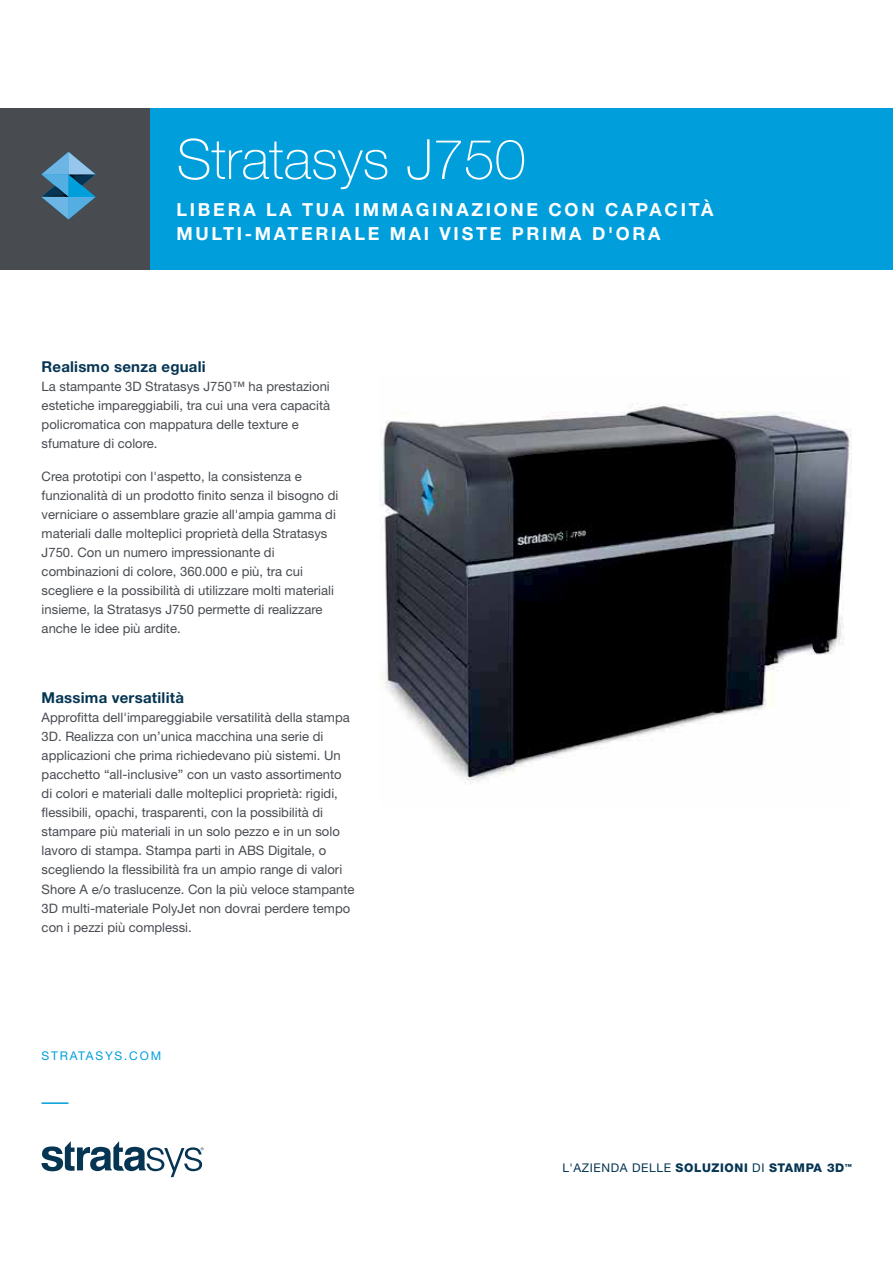
<style>
.page{position:relative;width:893px;height:1263px;background:#fff}
.page>*{position:absolute;margin:0;border:0;box-sizing:border-box;transform-origin:0 0}
.t1{font:100 55.5px "Helvetica Neue LT Std";color:#fff}
.t2{font:700 18px/24px "Helvetica Neue LT Std";letter-spacing:.15em;color:#fff}
.t3{font:700 15px "Helvetica Neue LT Std";letter-spacing:.015em;color:#053553}
.t4{font:13.05px/19px "Helvetica Neue LT Std";color:#484c51}
.t5{font:800 12px "Helvetica Neue LT Std";letter-spacing:.05em;color:#053553}
.t6{font:12px "Helvetica Neue LT Std";letter-spacing:.15em;color:#009fdb}
.s1{font-weight:400}
</style>
<div class="page">
<div style="left:131px;top:108px;width:761px;height:162px;background:#009fdb"></div>
<div style="left:0;top:108px;width:149px;height:162px;background:#484c51"></div>
<svg style="left:41px;top:152px;width:54px;height:67px"></svg>
<svg style="left:41px;top:1141px;width:162px;height:36px"></svg>
<hr style="left:41px;top:1102px;width:27px;height:2px;background:#009fdb">
<img style="left:379px;top:403px;width:472px;height:381px">
<h1 class="t1" style="left:176px;top:127px;width:350px">Stratasys J750</h1>
<h2 class="t2" style="left:176px;top:200px;width:538px">LIBERA LA TUA IMMAGINAZIONE CON CAPACITÀ<br>MULTI-MATERIALE MAI VISTE PRIMA D'ORA</h2>
<p class="t3" style="left:42px;top:361px;width:165px">Realismo senza eguali</p>
<p class="t4" style="left:42px;top:378px;width:290px">La stampante 3D Stratasys J750™ ha prestazioni estetiche impareggiabili, tra cui una vera capacità policromatica con mappatura delle texture e sfumature di colore.</p>
<p class="t4" style="left:42px;top:468px;width:298px">Crea prototipi con l'aspetto, la consistenza e funzionalità di un prodotto finito senza il bisogno di verniciare o assemblare grazie all'ampia gamma di materiali dalle molteplici proprietà della Stratasys J750. Con un numero impressionante di combinazioni di colore, 360.000 e più, tra cui scegliere e la possibilità di utilizzare molti materiali insieme, la Stratasys J750 permette di realizzare anche le idee più ardite.</p>
<p class="t3" style="left:42px;top:692px;width:144px">Massima versatilità</p>
<p class="t4" style="left:42px;top:709px;width:314px">Approfitta dell'impareggiabile versatilità della stampa 3D. Realizza con un’unica macchina una serie di applicazioni che prima richiedevano più sistemi. Un pacchetto “all-inclusive” con un vasto assortimento di colori e materiali dalle molteplici proprietà: rigidi, flessibili, opachi, trasparenti, con la possibilità di stampare più materiali in un solo pezzo e in un solo lavoro di stampa. Stampa parti in ABS Digitale, o scegliendo la flessibilità fra un ampio range di valori Shore A e/o traslucenze. Con la più veloce stampante 3D multi-materiale PolyJet non dovrai perdere tempo con i pezzi più complessi.</p>
<p class="t6" style="left:41px;top:1051px;width:121px">STRATASYS.COM</p>
<p class="t5" style="left:562px;top:1161px;width:291px"><span class="s1">L'AZIENDA DELLE</span> SOLUZIONI <span class="s1">DI</span> STAMPA 3D<sup>™</sup></p>
</div>
